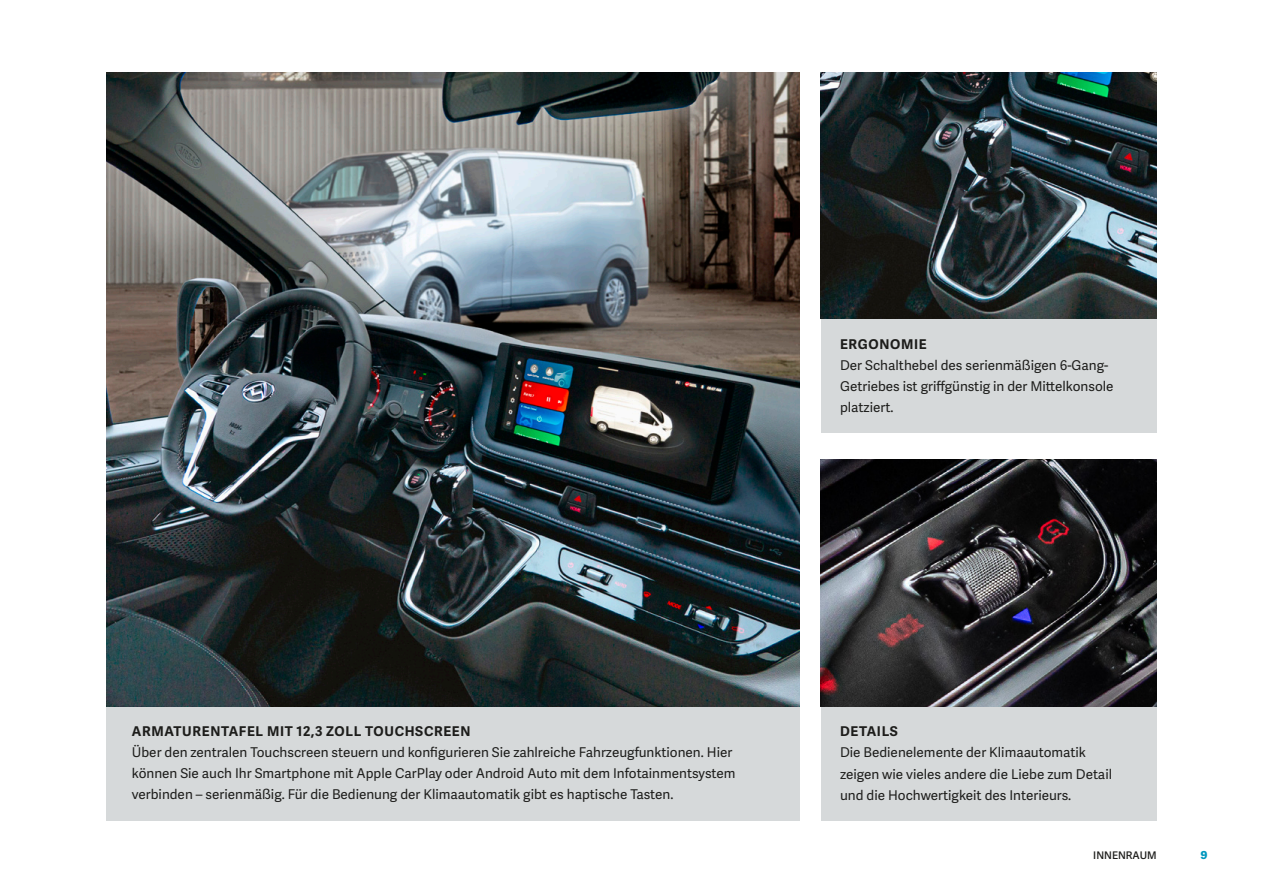
<style>
.page{position:relative;width:1263px;height:893px;background:#fff}
.page>*{position:absolute;margin:0;border:0;box-sizing:border-box;transform-origin:0 0}
.t1{font:700 14.25px "Adelle Sans";color:#0097be}
.t2{font:13.5px/21.3px "Adelle Sans";color:#1d1d1b}
.t3{font:700 13.5px "Adelle Sans";letter-spacing:.05em;color:#1d1d1b}
.t4{font:600 10.5px "Adelle Sans";color:#1d1d1b}
</style>
<div class="page">
<div style="left:106px;top:638px;width:693px;height:183px;background:#d6d9da"></div>
<div style="left:821px;top:638px;width:336px;height:183px;background:#d6d9da"></div>
<div style="left:821px;top:250px;width:336px;height:183px;background:#d6d9da"></div>
<img style="left:821px;top:459px;width:336px;height:247px">
<img style="left:821px;top:72px;width:336px;height:247px">
<img style="left:106px;top:72px;width:693px;height:635px">
<p class="t3" style="left:840px;top:334px;width:88px">ERGONOMIE</p>
<p class="t2" style="left:840px;top:355px;width:275px">Der Schalthebel des serienmäßigen 6-Gang-<br>Getriebes ist griffgünstig in der Mittelkonsole platziert.</p>
<p class="t3" style="left:132px;top:721px;width:340px">ARMATURENTAFEL MIT 12,3 ZOLL TOUCHSCREEN</p>
<p class="t2" style="left:132px;top:742px;width:605px">Über den zentralen Touchscreen steuern und konfigurieren Sie zahlreiche Fahrzeugfunktionen. Hier können Sie auch Ihr Smartphone mit Apple CarPlay oder Android Auto mit dem Infotainmentsystem verbinden – serienmäßig. Für die Bedienung der Klimaautomatik gibt es haptische Tasten.</p>
<p class="t3" style="left:840px;top:721px;width:59px">DETAILS</p>
<p class="t2" style="left:840px;top:742px;width:273px">Die Bedienelemente der Klimaautomatik zeigen wie vieles andere die Liebe zum Detail und die Hochwertigkeit des Interieurs.</p>
<p class="t4" style="left:1093px;top:848px;width:65px">INNENRAUM</p>
<p class="t1" style="left:1200px;top:843px;width:9px">9</p>
</div>
